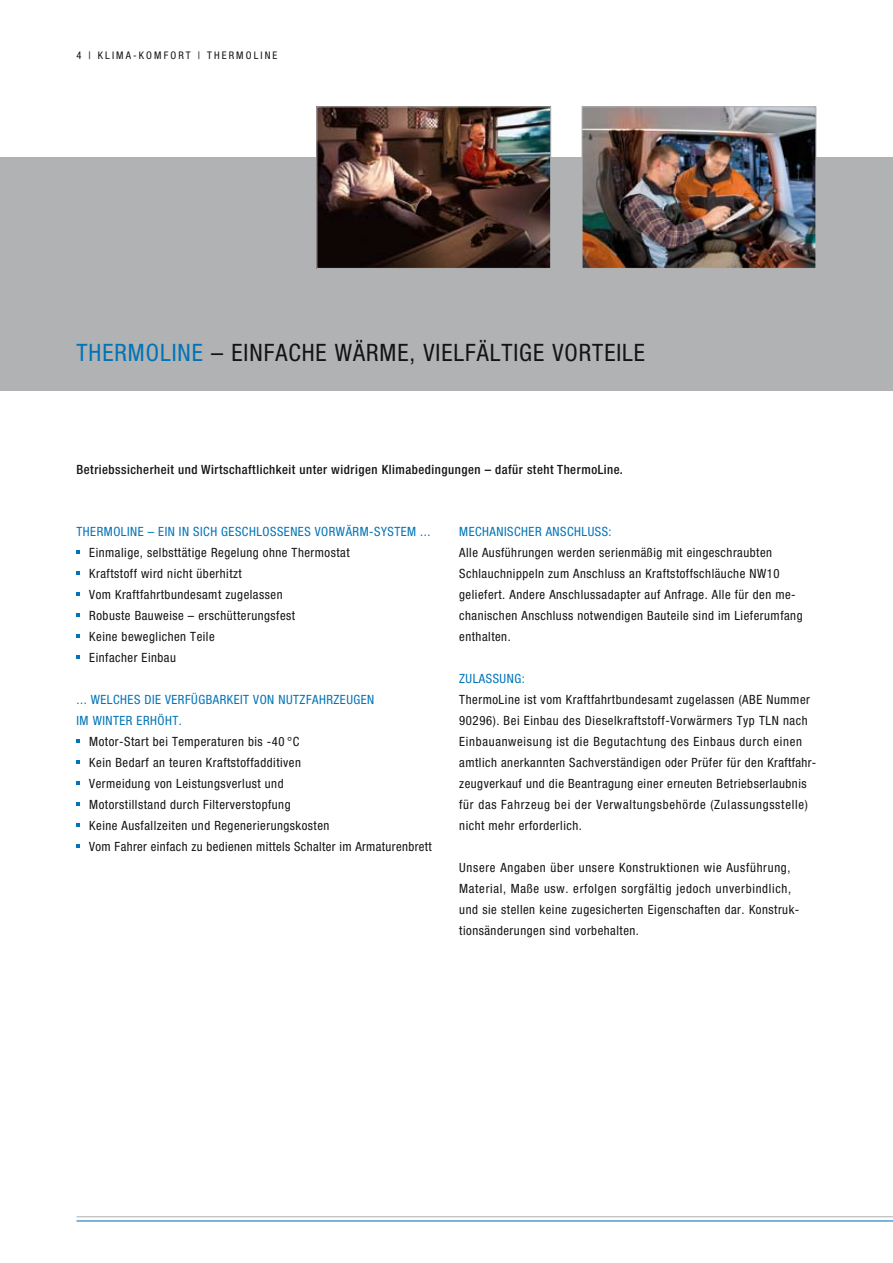
<style>
.page{position:relative;width:893px;height:1263px;background:#fff}
.page>*{position:absolute;margin:0;border:0;box-sizing:border-box;transform-origin:0 0}
.t1{font:condensed 24px "Helvetica Neue";letter-spacing:.04em;color:#141414}
.t2{font:condensed 12.75px/21px "Helvetica Neue";letter-spacing:.04em;color:#141414}
.t3{font:condensed 12.75px "Helvetica Neue";letter-spacing:.04em;color:#0074b8}
.t4{font:500 condensed 12.75px "Helvetica Neue";letter-spacing:.04em;color:#141414}
.t5{font:condensed 10.5px "Helvetica Neue";letter-spacing:.2em;color:#141414}
.s1{color:#0074b8}
</style>
<div class="page">
<hr style="left:77px;top:1216px;width:816px;height:1px;background:#b1b2b3">
<hr style="left:77px;top:1220px;width:816px;height:1px;background:#0074b8">
<div style="left:0;top:157px;width:893px;height:234px;background:#b1b2b3"></div>
<img style="left:583px;top:108px;width:231px;height:159px">
<div style="left:581px;top:106px;width:235px;height:163px;border:1px solid #b1b2b3"></div>
<img style="left:318px;top:108px;width:231px;height:159px">
<div style="left:316px;top:106px;width:235px;height:163px;border:1px solid #b1b2b3"></div>
<p class="t5" style="left:77px;top:50px;width:43px">4 | Klima</p>
<p class="t5" style="left:133px;top:50px;width:22px">-Komfo</p>
<p class="t5" style="left:178px;top:50px;width:37px">rt | the</p>
<p class="t5" style="left:229px;top:50px;width:49px">rmo li ne</p>
<h1 class="t1" style="left:77px;top:339px;width:570px"><span class="s1">Thermoline</span> – EINFACHE WÄRME, VIELFÄLTIGE VORTEILE</h1>
<p class="t4" style="left:77px;top:461px;width:548px">Betriebssicherheit und Wirtschaftlichkeit unter widrigen Klimabedingungen – dafür steht ThermoLine.</p>
<p class="t3" style="left:77px;top:524px;width:35px">ThermoLi</p>
<p class="t3" style="left:130px;top:524px;width:70px">ne – Ein in sich</p>
<p class="t3" style="left:221px;top:524px;width:8px">gesch</p>
<p class="t3" style="left:256px;top:524px;width:14px">losse</p>
<p class="t3" style="left:290px;top:524px;width:105px">nes Vorwärm-System</p>
<p class="t3" style="left:420px;top:524px;width:12px">...</p>
<p class="t2" style="left:89px;top:542px;width:262px">Einmalige, selbsttätige Regelung ohne Thermostat Kraftstoff wird nicht überhitzt<br>Vom Kraftfahrtbundesamt zugelassen<br>Robuste Bauweise – erschütterungsfest<br>Keine beweglichen Teile<br>Einfacher Einbau</p>
<p class="t3" style="left:77px;top:692px;width:45px">... welches</p>
<p class="t3" style="left:144px;top:692px;width:89px">die Verfügbarkeit</p>
<p class="t3" style="left:253px;top:692px;width:48px">von Nutzfah</p>
<p class="t3" style="left:326px;top:692px;width:49px">rzeugen</p>
<p class="t3" style="left:77px;top:713px;width:107px">im Winter erhöht.</p>
<p class="t2" style="left:89px;top:731px;width:344px">Motor-Start bei Temperaturen bis -40 °C<br>Kein Bedarf an teuren Kraftstoffadditiven<br>Vermeidung von Leistungsverlust und<br>Motorstillstand durch Filterverstopfung<br>Keine Ausfallzeiten und Regenerierungskosten<br>Vom Fahrer einfach zu bedienen mittels Schalter im Armaturenbrett</p>
<p class="t3" style="left:459px;top:524px;width:18px">Mecha</p>
<p class="t3" style="left:496px;top:524px;width:15px">nische</p>
<p class="t3" style="left:535px;top:524px;width:78px">r Ansch luss:</p>
<p class="t2" style="left:459px;top:542px;width:345px">Alle Ausführungen werden serienmäßig mit eingeschraubten Schlauchnippeln zum Anschluss an Kraftstoffschläuche NW10 geliefert. Andere Anschlussadapter auf Anfrage. Alle für den me&shy;chanischen Anschluss notwendigen Bauteile sind im Lieferumfang enthalten.</p>
<p class="t3" style="left:459px;top:671px;width:67px">Zulassung:</p>
<p class="t2" style="left:459px;top:689px;width:359px">ThermoLine ist vom Kraftfahrtbundesamt zugelassen (ABE Nummer 90296). Bei Einbau des Dieselkraftstoff-Vorwärmers Typ TLN nach Einbauanweisung ist die Begutachtung des Einbaus durch einen amtlich anerkannten Sachverständigen oder Prüfer für den Kraftfahr&shy;zeugverkauf und die Beantragung einer erneuten Betriebserlaubnis für das Fahrzeug bei der Verwaltungsbehörde (Zulassungsstelle) nicht mehr erforderlich.</p>
<p class="t2" style="left:459px;top:857px;width:342px">Unsere Angaben über unsere Konstruktionen wie Ausführung, Material, Maße usw. erfolgen sorgfältig jedoch unverbindlich, und sie stellen keine zugesicherten Eigenschaften dar. Konstruk&shy;tionsänderungen sind vorbehalten.</p>
</div>
